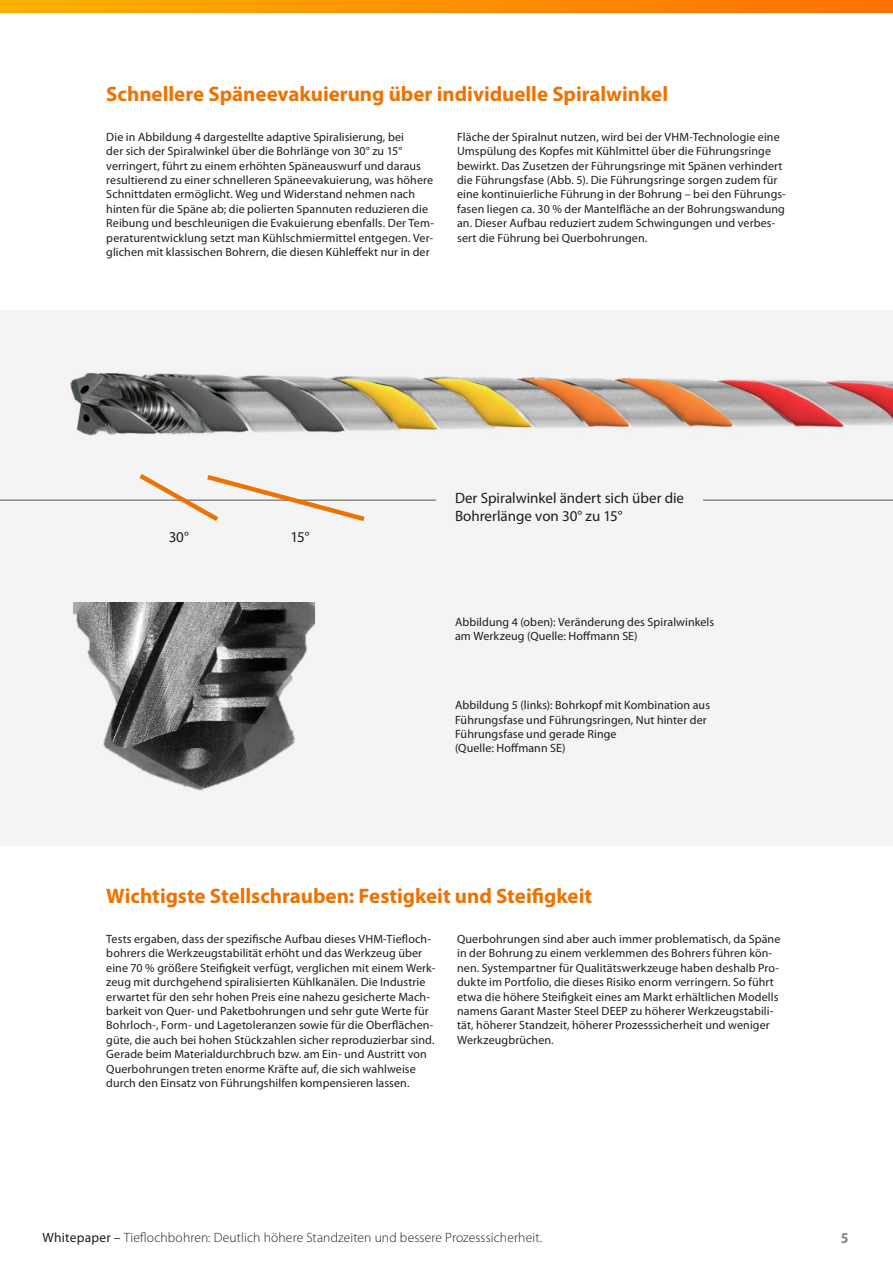
<style>
.page{position:relative;width:893px;height:1263px;background:#fff}
.page>*{position:absolute;margin:0;border:0;box-sizing:border-box;transform-origin:0 0}
.t1{font:700 21px "Myriad Pro";letter-spacing:-.005em;color:#ee7203}
.t2{font:15px/18px "Myriad Pro";color:#1d1d1b}
.t3{font:700 semi-condensed 15px "Myriad Pro";color:#878787}
.t4{font:300 13.5px "Myriad Pro";letter-spacing:.01em;color:#1d1d1b}
.t5{font:12px/14.4px "Myriad Pro";letter-spacing:.01em;color:#1d1d1b}
.s1{font-weight:400}
</style>
<div class="page">
<div style="left:0;top:310px;width:893px;height:536px;background:#f5f4f4"></div>
<img style="left:70px;top:372px;width:823px;height:64px">
<hr style="left:0;top:499px;width:436px;height:2px;background:#1d1d1b">
<hr style="left:703px;top:499px;width:190px;height:2px;background:#1d1d1b">
<svg style="left:134px;top:474px;width:235px;height:47px"></svg>
<img style="left:74px;top:602px;width:241px;height:189px">
<svg style="left:0;top:0;width:893px;height:13px"></svg>
<h1 class="t1" style="left:106px;top:82px;width:563px">Schnellere Späneevakuierung über individuelle Spiralwinkel</h1>
<p class="t5" style="left:106px;top:130px;width:329px">Die in Abbildung 4 dargestellte adaptive Spiralisierung, bei<br>der sich der Spiralwinkel über die Bohrlänge von 30° zu 15° verringert, führt zu einem erhöhten Späneauswurf und daraus resultierend zu einer schnelleren Späneevakuierung, was höhere Schnittdaten ermöglicht. Weg und Widerstand nehmen nach hinten für die Späne ab; die polierten Spannuten reduzieren die Reibung und beschleunigen die Evakuierung ebenfalls. Der Tem&shy;peraturentwicklung setzt man Kühlschmiermittel entgegen. Ver&shy;glichen mit klassischen Bohrern, die diesen Kühleffekt nur in der</p>
<p class="t5" style="left:457px;top:130px;width:330px">Fläche der Spiralnut nutzen, wird bei der VHM-Technologie eine Umspülung des Kopfes mit Kühlmittel über die Führungsringe bewirkt. Das Zusetzen der Führungsringe mit Spänen verhindert die Führungsfase (Abb. 5). Die Führungsringe sorgen zudem für eine kontinuierliche Führung in der Bohrung – bei den Führungs&shy;fasen liegen ca. 30 % der Mantelfläche an der Bohrungswandung an. Dieser Aufbau reduziert zudem Schwingungen und verbes&shy;sert die Führung bei Querbohrungen.</p>
<p class="t2" style="left:169px;top:529px;width:22px">30°</p>
<p class="t2" style="left:291px;top:529px;width:21px">15°</p>
<p class="t2" style="left:455px;top:489px;width:231px">Der Spiralwinkel ändert sich über die<br>Bohrerlänge von 30° zu 15°</p>
<p class="t5" style="left:455px;top:615px;width:261px">Abbildung 4 (oben): Veränderung des Spiralwinkels am Werkzeug (Quelle: Hoffmann SE)</p>
<p class="t5" style="left:455px;top:698px;width:257px">Abbildung 5 (links): Bohrkopf mit Kombination aus Führungsfase und Führungsringen, Nut hinter der Führungsfase und gerade Ringe<br>(Quelle: Hoffmann SE)</p>
<h1 class="t1" style="left:106px;top:884px;width:487px">Wichtigste Stellschrauben: Festigkeit und Steifigkeit</h1>
<p class="t5" style="left:106px;top:932px;width:331px">Tests ergaben, dass der spezifische Aufbau dieses VHM-Tiefloch&shy;bohrers die Werkzeugstabilität erhöht und das Werkzeug über eine 70 % größere Steifigkeit verfügt, verglichen mit einem Werk&shy;zeug mit durchgehend spiralisierten Kühlkanälen. Die Industrie erwartet für den sehr hohen Preis eine nahezu gesicherte Mach&shy;barkeit von Quer- und Paketbohrungen und sehr gute Werte für Bohrloch-, Form- und Lagetoleranzen sowie für die Oberflächen&shy;güte, die auch bei hohen Stückzahlen sicher reproduzierbar sind.<br>Gerade beim Materialdurchbruch bzw. am Ein- und Austritt von Querbohrungen treten enorme Kräfte auf, die sich wahlweise durch den Einsatz von Führungshilfen kompensieren lassen.</p>
<p class="t5" style="left:457px;top:932px;width:325px">Querbohrungen sind aber auch immer problematisch, da Späne in der Bohrung zu einem verklemmen des Bohrers führen kön&shy;nen. Systempartner für Qualitätswerkzeuge haben deshalb Pro&shy;dukte im Portfolio, die dieses Risiko enorm verringern. So führt etwa die höhere Steifigkeit eines am Markt erhältlichen Modells namens Garant Master Steel DEEP zu höherer Werkzeugstabili&shy;tät, höherer Standzeit, höherer Prozesssicherheit und weniger Werkzeugbrüchen.</p>
<p class="t4" style="left:43px;top:1230px;width:501px"><span class="s1">Whitepaper –</span> Tieflochbohren: Deutlich höhere Standzeiten und bessere Prozesssicherheit.</p>
<p class="t3" style="left:841px;top:1230px;width:9px">5</p>
</div>
